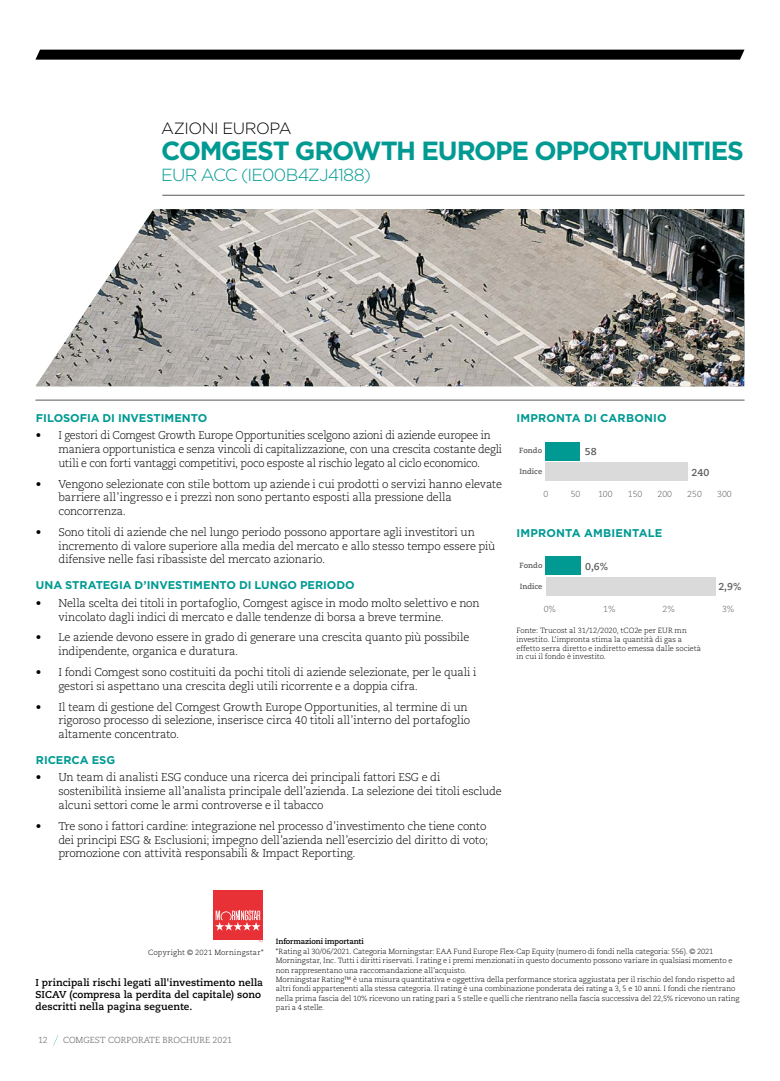
<style>
.page{position:relative;width:780px;height:1081px;background:#fff}
.page>*{position:absolute;margin:0;border:0;box-sizing:border-box;transform-origin:0 0}
.t1{font:700 26.25px "Gotham";letter-spacing:-.05em;color:#009a93}
.t2{font:300 17.5px "Gotham";letter-spacing:-.05em;color:#009a93}
.t3{font:300 16.25px "Gotham";letter-spacing:-.025em;color:#000}
.t4{font:300 11.25px/13.8px "Caecilia LT Pro 45";letter-spacing:-.015em;color:#000}
.t5{font:300 11.25px/13.8px "Caecilia LT Pro 45";letter-spacing:-.015em;color:#000;scale:.96 1}
.t6{font:700 11.25px "Gotham";color:#009a93}
.t7{font:700 10px/11.9px "Caecilia LT Pro 75";letter-spacing:.005em;color:#000}
.t8{font:700 10px "Caecilia LT Pro 75";color:#5b5b5a}
.t9{font:300 8.75px "Caecilia LT Pro 45";color:#575756}
.t10{font:300 8.75px "Caecilia LT Pro 45";color:#5b5b5a}
.t11{font:300 7.5px/9.4px "Caecilia LT Pro 45";letter-spacing:-.01em;color:#000}
.t12{font:700 7.5px "Caecilia LT Pro 75";color:#5b5b5a}
.t13{font:300 7.5px "Caecilia LT Pro 45";letter-spacing:.025em;color:#000}
.t14{font:700 7.5px "Caecilia LT Pro 75";letter-spacing:-.01em;color:#000}
</style>
<div class="page">
<div style="left:213px;top:890px;width:49px;height:49px;background:#e73137"></div>
<svg style="left:215px;top:910px;width:45px;height:20px"></svg>
<hr style="left:162px;top:195px;width:582px;height:1px;background:#575756">
<div style="left:545px;top:462px;width:143px;height:19px;background:#dadada"></div>
<div style="left:545px;top:442px;width:35px;height:18px;background:#009a93"></div>
<div style="left:545px;top:577px;width:170px;height:19px;background:#dadada"></div>
<div style="left:545px;top:556px;width:36px;height:19px;background:#009a93"></div>
<img style="left:35px;top:209px;width:709px;height:177px">
<hr style="left:35px;top:400px;width:709px;height:1px;background:#575756">
<svg style="left:35px;top:49px;width:709px;height:11px;background:#181818"></svg>
<svg style="left:53px;top:1035px;width:5px;height:10px"></svg>
<h3 class="t3" style="left:161px;top:117px;width:132px">AZIONI EUROPA</h3>
<h1 class="t1" style="left:161px;top:133px;width:584px">COMGEST GROWTH EUROPE OPPORTUNITIES</h1>
<h2 class="t2" style="left:161px;top:164px;width:211px">EUR ACC (IE00B4ZJ4188)</h2>
<p class="t6" style="left:36px;top:410px;width:173px">FILOSOFIA DI INVESTIMENTO</p>
<p class="t5" style="left:58px;top:428px;width:463px;text-indent:-22px">• I gestori di Comgest Growth Europe Opportunities scelgono azioni di aziende europee in maniera opportunistica e senza vincoli di capitalizzazione, con una crescita costante degli utili e con forti vantaggi competitivi, poco esposte al rischio legato al ciclo economico.</p>
<p class="t4" style="left:58px;top:476px;width:445px;text-indent:-22px">• Vengono selezionate con stile bottom up aziende i cui prodotti o servizi hanno elevate barriere all’ingresso e i prezzi non sono pertanto esposti alla pressione della concorrenza.</p>
<p class="t4" style="left:58px;top:525px;width:438px;text-indent:-22px">• Sono titoli di aziende che nel lungo periodo possono apportare agli investitori un incremento di valore superiore alla media del mercato e allo stesso tempo essere più difensive nelle fasi ribassiste del mercato azionario.</p>
<p class="t6" style="left:36px;top:578px;width:320px">UNA STRATEGIA D’INVESTIMENTO DI LUNGO PERIODO</p>
<p class="t4" style="left:58px;top:596px;width:422px;text-indent:-22px">• Nella scelta dei titoli in portafoglio, Comgest agisce in modo molto selettivo e non vincolato dagli indici di mercato e dalle tendenze di borsa a breve termine.</p>
<p class="t4" style="left:58px;top:630px;width:412px;text-indent:-22px">• Le aziende devono essere in grado di generare una crescita quanto più possibile indipendente, organica e duratura.</p>
<p class="t4" style="left:58px;top:665px;width:419px;text-indent:-22px">• I fondi Comgest sono costituiti da pochi titoli di aziende selezionate, per le quali i gestori si aspettano una crescita degli utili ricorrente e a doppia cifra.</p>
<p class="t4" style="left:58px;top:699px;width:413px;text-indent:-22px">• Il team di gestione del Comgest Growth Europe Opportunities, al termine di un rigoroso processo di selezione, inserisce circa 40 titoli all’interno del portafoglio altamente concentrato.</p>
<p class="t6" style="left:36px;top:752px;width:81px">RICERCA ESG</p>
<p class="t4" style="left:58px;top:770px;width:444px;text-indent:-22px">• Un team di analisti ESG conduce una ricerca dei principali fattori ESG e di sostenibilità insieme all’analista principale dell’azienda. La selezione dei titoli esclude alcuni settori come le armi controverse e il tabacco</p>
<p class="t4" style="left:58px;top:819px;width:431px;text-indent:-22px">• Tre sono i fattori cardine: integrazione nel processo d’investimento che tiene conto dei principi ESG &amp; Esclusioni; impegno dell’azienda nell’esercizio del diritto di voto; promozione con attività responsabili &amp; Impact Reporting.</p>
<p class="t6" style="left:516px;top:410px;width:152px">IMPRONTA DI CARBONIO</p>
<p class="t12" style="left:519px;top:445px;width:24px">Fondo</p>
<p class="t12" style="left:519px;top:466px;width:24px">Indice</p>
<p class="t8" style="left:584px;top:445px;width:13px">58</p>
<p class="t8" style="left:691px;top:465px;width:19px">240</p>
<p class="t10" style="left:543px;top:488px;width:6px">0</p>
<p class="t10" style="left:570px;top:488px;width:11px">50</p>
<p class="t10" style="left:598px;top:488px;width:16px">100</p>
<p class="t10" style="left:627px;top:488px;width:16px">150</p>
<p class="t10" style="left:657px;top:488px;width:16px">200</p>
<p class="t10" style="left:687px;top:488px;width:16px">250</p>
<p class="t10" style="left:717px;top:488px;width:16px">300</p>
<p class="t6" style="left:516px;top:525px;width:147px">IMPRONTA AMBIENTALE</p>
<p class="t12" style="left:519px;top:560px;width:24px">Fondo</p>
<p class="t12" style="left:520px;top:581px;width:24px">Indice</p>
<p class="t8" style="left:585px;top:559px;width:25px">0,6%</p>
<p class="t8" style="left:718px;top:580px;width:25px">2,9%</p>
<p class="t10" style="left:543px;top:603px;width:14px">0%</p>
<p class="t10" style="left:603px;top:603px;width:14px">1%</p>
<p class="t10" style="left:662px;top:603px;width:14px">2%</p>
<p class="t10" style="left:722px;top:603px;width:14px">3%</p>
<p class="t11" style="left:516px;top:626px;width:186px;line-height:8.8px">Fonte: Trucost al 31/12/2020, tCO2e per EUR mn investito. L'impronta stima la quantità di gas a effetto serra diretto e indiretto emessa dalle società in cui il fondo è investito.</p>
<p class="t13" style="left:148px;top:948px;width:117px">Copyright © 2021 Morningstar*</p>
<p class="t7" style="left:35px;top:976px;width:229px">I principali rischi legati all'investimento nella<br>SICAV (compresa la perdita del capitale) sono descritti nella pagina seguente.</p>
<p class="t14" style="left:276px;top:936px;width:89px">Informazioni importanti</p>
<p class="t11" style="left:276px;top:946px;width:465px">*Rating al 30/06/2021. Categoria Morningstar: EAA Fund Europe Flex-Cap Equity (numero di fondi nella categoria: 556). © 2021<br>Morningstar, Inc. Tutti i diritti riservati. I rating e i premi menzionati in questo documento possono variare in qualsiasi momento e non rappresentano una raccomandazione all'acquisto.<br>Morningstar Rating™ è una misura quantitativa e oggettiva della performance storica aggiustata per il rischio del fondo rispetto ad altri fondi appartenenti alla stessa categoria. Il rating è una combinazione ponderata dei rating a 3, 5 e 10 anni. I fondi che rientrano nella prima fascia del 10% ricevono un rating pari a 5 stelle e quelli che rientrano nella fascia successiva del 22,5% ricevono un rating pari a 4 stelle.</p>
<p class="t12" style="left:519px;top:977px;width:24px">Fondo</p>
<p class="t8" style="left:566px;top:976px;width:16px">0,3</p>
<p class="t8" style="left:580px;top:985px;width:25px">1,0%</p>
<p class="t12" style="left:519px;top:985px;width:24px">Fondo</p>
<p class="t12" style="left:519px;top:997px;width:24px">Indice</p>
<p class="t8" style="left:705px;top:997px;width:16px">3,0</p>
<p class="t9" style="left:38px;top:1034px;width:11px">12</p>
<p class="t9" style="left:108px;top:1034px;width:231px">GROWTH EUROPE OPPORTUNITIES / SETTEMBRE 2021</p>
<p class="t9" style="left:63px;top:1034px;width:171px">COMGEST CORPORATE BROCHURE 2021</p>
</div>
